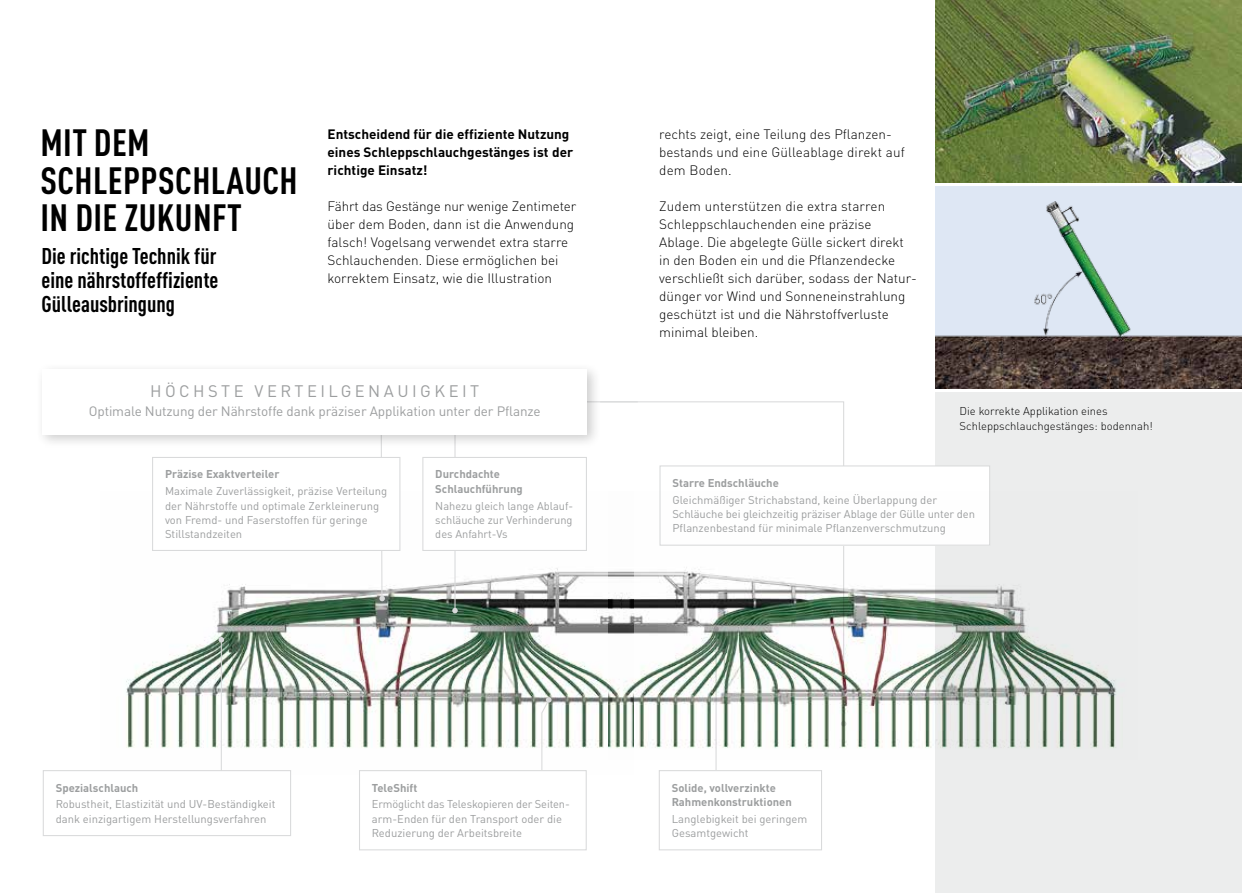
<style>
.page{position:relative;width:1242px;height:893px;background:#fff}
.page>*{position:absolute;margin:0;border:0;box-sizing:border-box;transform-origin:0 0}
.t1{font:700 condensed 37.5px/37.5px "DIN Pro";letter-spacing:.01em;color:#000}
.t2{font:700 condensed 22.5px/24px "DIN Pro";color:#000;text-align:justify}
.t3{font:16.5px "DINOT";letter-spacing:.21em;color:#9c9e9f}
.t4{font:300 13.5px/18px "DINOT";color:#000}
.t5{font:700 13.5px/18px "DINOT";color:#000}
.t6{font:13.5px "DINOT";letter-spacing:-.01em;color:#9c9e9f}
.t7{font:11.25px/14.2px "DINOT";color:#9c9e9f}
.t8{font:700 11.25px/14.2px "DINOT";color:#9c9e9f}
.t9{font:300 11.25px/14.2px "DINOT";color:#000}
</style>
<div class="page">
<img style="left:126px;top:491px;width:478px;height:257px">
<hr style="left:454px;top:427px;width:1px;height:185px;background:#d9dadb">
<svg style="left:452px;top:608px;width:6px;height:5px"></svg>
<hr style="left:221px;top:639px;width:1px;height:150px;background:#d9dadb">
<svg style="left:218px;top:637px;width:6px;height:5px"></svg>
<svg style="left:379px;top:449px;width:6px;height:152px"></svg>
<div style="left:153px;top:457px;width:247px;height:93px;background:#fff"></div>
<div style="left:152px;top:457px;width:248px;height:94px;border:1px solid #d9dadb"></div>
<div style="left:423px;top:457px;width:163px;height:93px;background:#fff"></div>
<div style="left:422px;top:457px;width:165px;height:94px;border:1px solid #d9dadb"></div>
<div style="left:43px;top:771px;width:248px;height:65px;background:#fff"></div>
<div style="left:43px;top:770px;width:248px;height:66px;border:1px solid #d9dadb"></div>
<svg style="left:541px;top:697px;width:10px;height:73px"></svg>
<div style="left:359px;top:770px;width:228px;height:80px;border:1px solid #d9dadb"></div>
<div style="left:35px;top:362px;width:566px;height:87px;background:#000;opacity:.2"></div>
<div style="left:43px;top:369px;width:544px;height:66px;background:#fff"></div>
<div style="left:935px;top:393px;width:307px;height:500px;background:#eceded"></div>
<img style="left:935px;top:0;width:307px;height:182px">
<img style="left:935px;top:187px;width:307px;height:202px">
<svg style="left:599px;top:401px;width:245px;height:324px"></svg>
<hr style="left:715px;top:629px;width:1px;height:144px;background:#d9dadb">
<div style="left:659px;top:771px;width:162px;height:79px;background:#fff"></div>
<div style="left:659px;top:770px;width:163px;height:80px;border:1px solid #d9dadb"></div>
<div style="left:660px;top:466px;width:329px;height:79px;background:#fff"></div>
<div style="left:659px;top:465px;width:331px;height:81px;border:1px solid #d9dadb"></div>
<img style="left:608px;top:491px;width:508px;height:268px">
<h1 class="t1" style="left:40px;top:121px;width:259px">MIT DEM<br>SCHLEPPSCHLAUCH<br>IN DIE ZUKUNFT</h1>
<h2 class="t2" style="left:42px;top:242px;width:178px">Die richtige Technik für eine nährstoffeffiziente Gülleausbringung</h2>
<p class="t5" style="left:327px;top:125px;width:247px">Entscheidend für die effiziente Nutzung eines Schleppschlauchgestänges ist der richtige Einsatz!</p>
<p class="t4" style="left:327px;top:197px;width:250px">Fährt das Gestänge nur wenige Zentimeter über dem Boden, dann ist die Anwendung falsch! Vogelsang verwendet extra starre Schlauchenden. Diese ermöglichen bei korrektem Einsatz, wie die Illustration</p>
<h3 class="t3" style="left:150px;top:381px;width:330px">HÖCHSTE VERTEILGENAUIGKEIT</h3>
<p class="t6" style="left:89px;top:403px;width:453px">Optimale Nutzung der Nährstoffe dank präziser Applikation unter der Pflanze</p>
<p class="t8" style="left:165px;top:467px;width:116px">Präzise Exaktverteiler</p>
<p class="t7" style="left:165px;top:484px;width:224px">Maximale Zuverlässigkeit, präzise Verteilung der Nährstoffe und optimale Zerkleinerung von Fremd- und Faserstoffen für geringe Stillstandzeiten</p>
<p class="t8" style="left:435px;top:467px;width:89px">Durchdachte<br>Schlauchführung</p>
<p class="t7" style="left:435px;top:498px;width:139px;text-align:justify">Nahezu gleich lange Ablauf&shy;schläuche zur Verhinderung des Anfahrt-Vs</p>
<p class="t4" style="left:659px;top:125px;width:247px">rechts zeigt, eine Teilung des Pflanzen&shy;bestands und eine Gülleablage direkt auf dem Boden.</p>
<p class="t4" style="left:659px;top:197px;width:259px">Zudem unterstützen die extra starren Schleppschlauchenden eine präzise Ablage. Die abgelegte Gülle sickert direkt in den Boden ein und die Pflanzendecke verschließt sich darüber, sodass der Natur&shy;dünger vor Wind und Sonneneinstrahlung geschützt ist und die Nährstoffverluste minimal bleiben.</p>
<p class="t9" style="left:959px;top:404px;width:195px">Die korrekte Applikation eines<br>Schleppschlauchgestänges: bodennah!</p>
<p class="t8" style="left:672px;top:475px;width:108px">Starre Endschläuche</p>
<p class="t7" style="left:672px;top:492px;width:304px">Gleichmäßiger Strichabstand, keine Überlappung der<br>Schläuche bei gleichzeitig präziser Ablage der Gülle unter den<br>Pflanzenbestand für minimale Pflanzenverschmutzung</p>
<p class="t8" style="left:56px;top:780px;width:84px">Spezialschlauch</p>
<p class="t7" style="left:56px;top:797px;width:221px">Robustheit, Elastizität und UV-Beständigkeit dank einzigartigem Herstellungsverfahren</p>
<p class="t8" style="left:372px;top:780px;width:47px">TeleShift</p>
<p class="t7" style="left:372px;top:797px;width:199px">Ermöglicht das Teleskopieren der Seiten&shy;arm-Enden für den Transport oder die<br>Reduzierung der Arbeitsbreite</p>
<p class="t8" style="left:671px;top:780px;width:122px">Solide, vollverzinkte<br>Rahmenkonstruktionen</p>
<p class="t7" style="left:671px;top:811px;width:137px">Langlebigkeit bei geringem<br>Gesamtgewicht</p>
</div>
